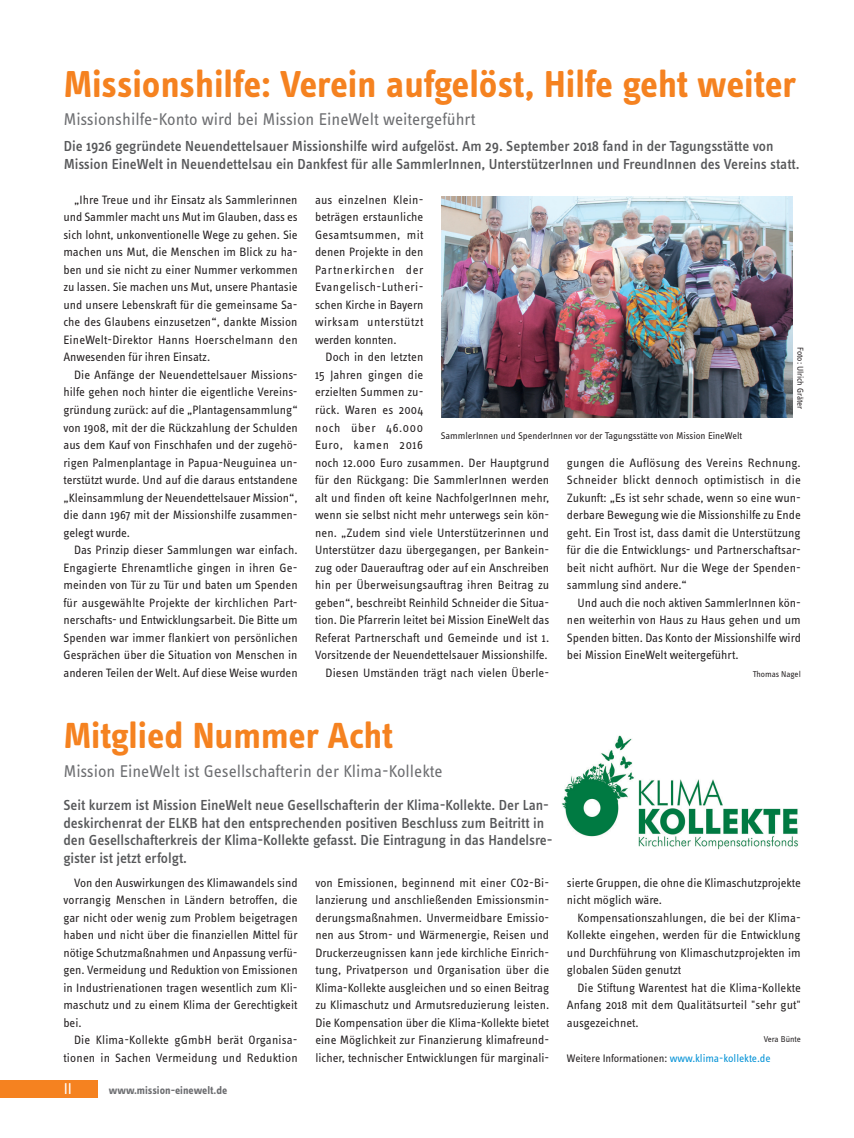
<style>
.page{position:relative;width:854px;height:1138px;background:#fff}
.page>*{position:absolute;margin:0;border:0;box-sizing:border-box;transform-origin:0 0}
.t1{font:700 38.75px "Info OT Text";letter-spacing:-.005em;color:#f58220}
.t2{font:700 37.5px "Info OT Text";color:#f58220}
.t3{font:17.5px "Info OT Text";color:#6c6d70}
.t4{font:16.25px "Info OT Text";color:#fff}
.t5{font:500 15px/17.5px "Info OT Text";letter-spacing:-.005em;color:#57585a}
.t6{font:12.5px/17.5px "Info OT Text";color:#231f20;text-align:justify}
.t7{font:12.5px "Info OT Text";letter-spacing:.05em;color:#231f20}
.t8{font:12.5px "Info OT Text";letter-spacing:.045em;color:#231f20}
.t9{font:11.25px "Info OT Text";letter-spacing:-.005em;color:#231f20}
.t10{font:700 11.25px "Info OT Text";color:#6c6d70}
.t11{font:10px "Info OT Text";letter-spacing:-.005em;color:#231f20}
.t12{font:8.75px "Info OT Text";letter-spacing:-.005em;color:#231f20}
.s1{color:#0091d6}
</style>
<div class="page">
<div style="left:0;top:1080px;width:97px;height:17px;background:#f58220"></div>
<img style="left:441px;top:197px;width:351px;height:221px">
<img style="left:561px;top:735px;width:237px;height:115px">
<h1 class="t1" style="left:63px;top:60px;width:735px">Missionshilfe: Verein aufgelöst, Hilfe geht weiter</h1>
<h3 class="t3" style="left:63px;top:108px;width:414px">Missionshilfe-Konto wird bei Mission EineWelt weitergeführt</h3>
<p class="t5" style="left:64px;top:137px;width:737px">Die 1926 gegründete Neuendettelsauer Missionshilfe wird aufgelöst. Am 29. September 2018 fand in der Tagungsstätte von<br>Mission EineWelt in Neuendettelsau ein Dankfest für alle SammlerInnen, UnterstützerInnen und FreundInnen des Vereins statt.</p>
<p class="t6" style="left:315px;top:191px;width:110px">aus einzelnen Klein&shy;beträgen erstaunliche Gesamtsummen, mit denen Projekte in den Partnerkirchen der Evangelisch-Lutheri&shy;schen Kirche in Bayern wirksam unterstützt werden konnten.</p>
<p class="t6" style="left:326px;top:348px;width:99px">Doch in den letzten</p>
<p class="t6" style="left:315px;top:366px;width:110px">15 Jahren gingen die</p>
<p class="t6" style="left:315px;top:383px;width:110px">erzielten Summen zu-</p>
<p class="t6" style="left:315px;top:401px;width:110px">rück. Waren es 2004</p>
<p class="t7" style="left:315px;top:419px;width:110px">noch über 46.000</p>
<p class="t8" style="left:315px;top:437px;width:110px">Euro, kamen 2016</p>
<p class="t6" style="left:315px;top:453px;width:236px">noch 12.000 Euro zusammen. Der Hauptgrund</p>
<p class="t6" style="left:315px;top:471px;width:236px">für den Rückgang: Die SammlerInnen werden</p>
<p class="t6" style="left:315px;top:488px;width:236px">alt und finden oft keine NachfolgerInnen mehr,</p>
<p class="t6" style="left:315px;top:506px;width:236px">wenn sie selbst nicht mehr unterwegs sein kön-</p>
<p class="t6" style="left:315px;top:523px;width:236px">nen. „Zudem sind viele Unterstützerinnen und</p>
<p class="t6" style="left:315px;top:541px;width:236px">Unterstützer dazu übergegangen, per Bankein-</p>
<p class="t6" style="left:315px;top:558px;width:236px">zug oder Dauerauftrag oder auf ein Anschreiben</p>
<p class="t6" style="left:315px;top:576px;width:236px">hin per Überweisungsauftrag ihren Beitrag zu</p>
<p class="t6" style="left:315px;top:593px;width:236px">geben“, beschreibt Reinhild Schneider die Situa-</p>
<p class="t6" style="left:315px;top:611px;width:236px">tion. Die Pfarrerin leitet bei Mission EineWelt das</p>
<p class="t6" style="left:315px;top:628px;width:236px">Referat Partnerschaft und Gemeinde und ist 1.</p>
<p class="t6" style="left:315px;top:646px;width:234px">Vorsitzende der Neuendettelsauer Missionshilfe.</p>
<p class="t6" style="left:326px;top:663px;width:225px">Diesen Umständen trägt nach vielen Überle-</p>
<p class="t6" style="left:63px;top:191px;width:236px;text-indent:11px">„Ihre Treue und ihr Einsatz als Sammlerinnen und Sammler macht uns Mut im Glauben, dass es sich lohnt, unkonventionelle Wege zu gehen. Sie machen uns Mut, die Menschen im Blick zu ha&shy;ben und sie nicht zu einer Nummer verkommen zu lassen. Sie machen uns Mut, unsere Phantasie und unsere Lebenskraft für die gemeinsame Sa&shy;che des Glaubens einzusetzen“, dankte Mission EineWelt-Direktor Hanns Hoerschelmann den Anwesenden für ihren Einsatz.</p>
<p class="t6" style="left:63px;top:366px;width:236px;text-indent:11px">Die Anfänge der Neuendettelsauer Missions&shy;hilfe gehen noch hinter die eigentliche Vereins&shy;gründung zurück: auf die „Plantagensammlung“ von 1908, mit der die Rückzahlung der Schulden aus dem Kauf von Finschhafen und der zugehö&shy;rigen Palmenplantage in Papua-Neuguinea un&shy;terstützt wurde. Und auf die daraus entstandene „Kleinsammlung der Neuendettelsauer Mission“, die dann 1967 mit der Missionshilfe zusammen&shy;gelegt wurde.</p>
<p class="t6" style="left:63px;top:541px;width:236px;text-indent:11px">Das Prinzip dieser Sammlungen war einfach.<br>Engagierte Ehrenamtliche gingen in ihren Ge&shy;meinden von Tür zu Tür und baten um Spenden für ausgewählte Projekte der kirchlichen Part&shy;nerschafts- und Entwicklungsarbeit. Die Bitte um Spenden war immer flankiert von persönlichen Gesprächen über die Situation von Menschen in anderen Teilen der Welt. Auf diese Weise wurden</p>
<p class="t12" style="left:806px;top:347px;width:64px;rotate:90deg">Foto: Ulrich Gräter</p>
<p class="t11" style="left:441px;top:429px;width:303px">SammlerInnen und SpenderInnen vor der Tagungsstätte von Mission EineWelt</p>
<p class="t6" style="left:567px;top:453px;width:235px">gungen die Auflösung des Vereins Rechnung.<br>Schneider blickt dennoch optimistisch in die Zukunft: „Es ist sehr schade, wenn so eine wun&shy;derbare Bewegung wie die Missionshilfe zu Ende geht. Ein Trost ist, dass damit die Unterstützung für die die Entwicklungs- und Partnerschaftsar&shy;beit nicht aufhört. Nur die Wege der Spenden&shy;sammlung sind andere.“</p>
<p class="t6" style="left:567px;top:593px;width:235px;text-indent:11px">Und auch die noch aktiven SammlerInnen kön&shy;nen weiterhin von Haus zu Haus gehen und um Spenden bitten. Das Konto der Missionshilfe wird bei Mission EineWelt weitergeführt.</p>
<p class="t12" style="left:753px;top:668px;width:50px">Thomas Nagel</p>
<h2 class="t2" style="left:63px;top:712px;width:331px">Mitglied Nummer Acht</h2>
<h3 class="t3" style="left:63px;top:760px;width:381px">Mission EineWelt ist Gesellschafterin der Klima-Kollekte</h3>
<p class="t5" style="left:63px;top:796px;width:491px">Seit kurzem ist Mission EineWelt neue Gesellschafterin der Klima-Kollekte. Der Lan&shy;deskirchenrat der ELKB hat den entsprechenden positiven Beschluss zum Beitritt in den Gesellschafterkreis der Klima-Kollekte gefasst. Die Eintragung in das Handelsre&shy;gister ist jetzt erfolgt.</p>
<p class="t6" style="left:63px;top:873px;width:236px;text-indent:11px">Von den Auswirkungen des Klimawandels sind vorrangig Menschen in Ländern betroffen, die gar nicht oder wenig zum Problem beigetragen haben und nicht über die finanziellen Mittel für nötige Schutzmaßnahmen und Anpassung verfü&shy;gen. Vermeidung und Reduktion von Emissionen in Industrienationen tragen wesentlich zum Kli&shy;maschutz und zu einem Klima der Gerechtigkeit bei.</p>
<p class="t6" style="left:63px;top:1031px;width:236px;text-align:right">Die Klima-Kollekte gGmbH berät Organisa&shy;tionen in Sachen Vermeidung und Reduktion</p>
<p class="t6" style="left:315px;top:873px;width:235px">von Emissionen, beginnend mit einer CO2-Bi&shy;lanzierung und anschließenden Emissionsmin&shy;derungsmaßnahmen. Unvermeidbare Emissio&shy;nen aus Strom- und Wärmenergie, Reisen und Druckerzeugnissen kann jede kirchliche Einrich&shy;tung, Privatperson und Organisation über die Klima-Kollekte ausgleichen und so einen Beitrag zu Klimaschutz und Armutsreduzierung leisten.<br>Die Kompensation über die Klima-Kollekte bietet eine Möglichkeit zur Finanzierung klimafreund&shy;licher, technischer Entwicklungen für marginali-</p>
<p class="t6" style="left:567px;top:873px;width:235px">sierte Gruppen, die ohne die Klimaschutzprojekte nicht möglich wäre.</p>
<p class="t6" style="left:567px;top:908px;width:235px;text-indent:11px">Kompensationszahlungen, die bei der Klima-Kollekte eingehen, werden für die Entwicklung und Durchführung von Klimaschutzprojekten im globalen Süden genutzt</p>
<p class="t6" style="left:567px;top:978px;width:235px;text-indent:11px">Die Stiftung Warentest hat die Klima-Kollekte Anfang 2018 mit dem Qualitätsurteil "sehr gut" ausgezeichnet.</p>
<p class="t12" style="left:764px;top:1033px;width:39px">Vera Bünte</p>
<p class="t9" style="left:567px;top:1051px;width:205px">Weitere Informationen: <span class="s1">www.klima-kollekte.de</span></p>
<h3 class="t4" style="left:64px;top:1078px;width:10px">II</h3>
<p class="t10" style="left:109px;top:1083px;width:120px">www.mission-einewelt.de</p>
</div>
